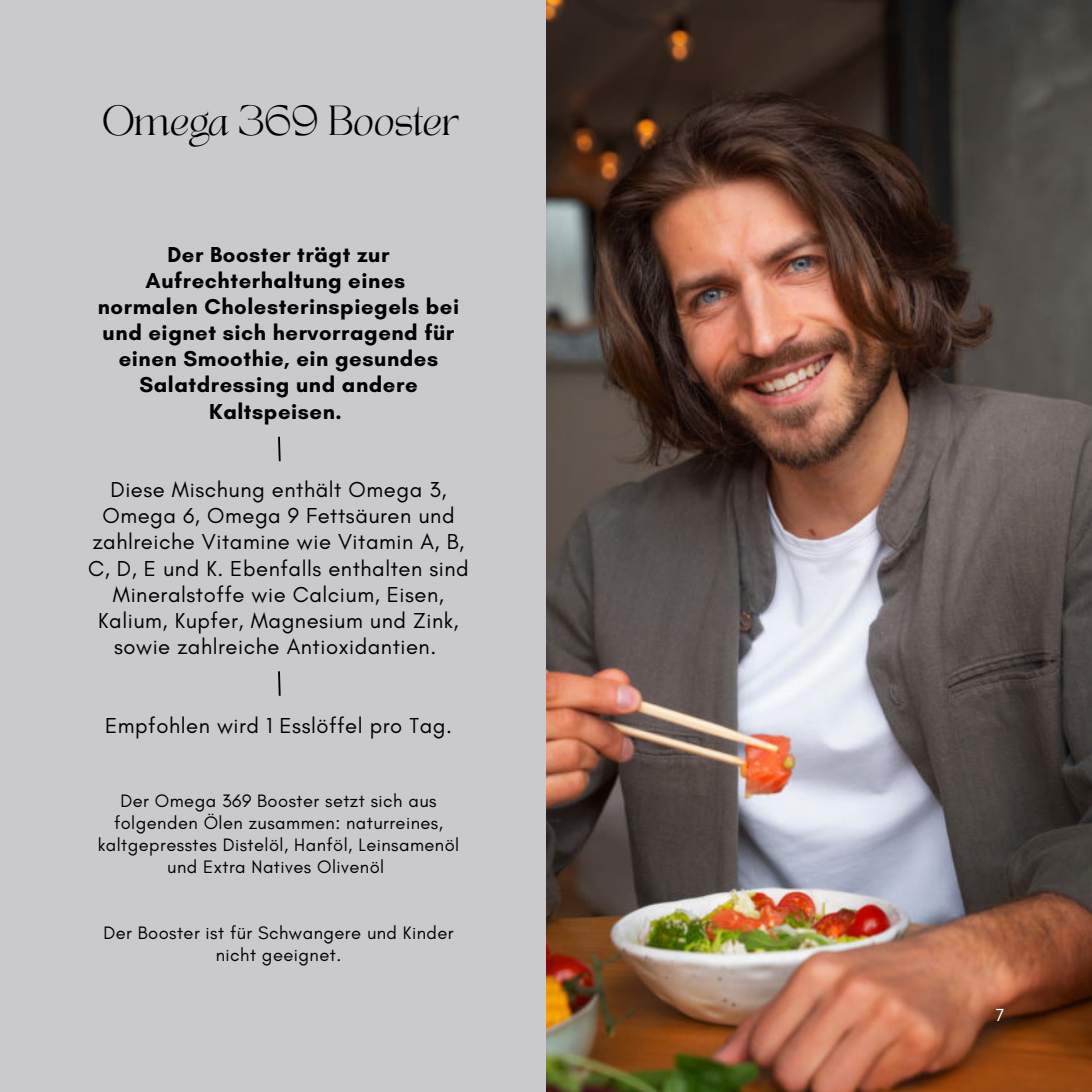
<style>
.page{position:relative;width:1092px;height:1092px;background:#fff}
.page>*{position:absolute;margin:0;border:0;box-sizing:border-box;transform-origin:0 0}
.t1{font:29.25px "TANAEGEAN";letter-spacing:-.03em;color:#000}
.t2{font:22px/26.2px "Glacial Indifference";letter-spacing:.025em;color:#000;text-align:center}
.t3{font:700 22px/26.2px "Glacial Indifference";letter-spacing:.025em;color:#000;text-align:center}
.t4{font:18.25px/22px "Glacial Indifference";letter-spacing:.025em;color:#000;text-align:center}
.t5{font:17.75px "Glacial Indifference";color:#fff}
</style>
<div class="page">
<div style="left:0;top:0;width:1091px;height:1091px;background:#cac9ce"></div>
<img style="left:546px;top:0;width:545px;height:1091px">
<hr style="left:278px;top:436px;width:2px;height:25px;background:#000">
<hr style="left:278px;top:671px;width:2px;height:24px;background:#000">
<h1 class="t1" style="left:102px;top:108px;width:359px">Omega 369 Booster</h1>
<p class="t3" style="left:98px;top:241px;width:363px">Der Booster trägt zur<br>Aufrechterhaltung eines normalen Cholesterinspiegels bei und eignet sich hervorragend für einen Smoothie, ein gesundes<br>Salatdressing und andere<br>Kaltspeisen.</p>
<p class="t2" style="left:88px;top:477px;width:382px">Diese Mischung enthält Omega 3, Omega 6, Omega 9 Fettsäuren und zahlreiche Vitamine wie Vitamin A, B, C, D, E und K. Ebenfalls enthalten sind Mineralstoffe wie Calcium, Eisen, Kalium, Kupfer, Magnesium und Zink, sowie zahlreiche Antioxidantien.</p>
<p class="t2" style="left:105px;top:712px;width:348px">Empfohlen wird 1 Esslöffel pro Tag.</p>
<p class="t4" style="left:98px;top:790px;width:363px">Der Omega 369 Booster setzt sich aus folgenden Ölen zusammen: naturreines, kaltgepresstes Distelöl, Hanföl, Leinsamenöl und Extra Natives Olivenöl</p>
<p class="t4" style="left:103px;top:922px;width:352px">Der Booster ist für Schwangere und Kinder nicht geeignet.</p>
<p class="t5" style="left:995px;top:1004px;width:10px">7</p>
</div>
